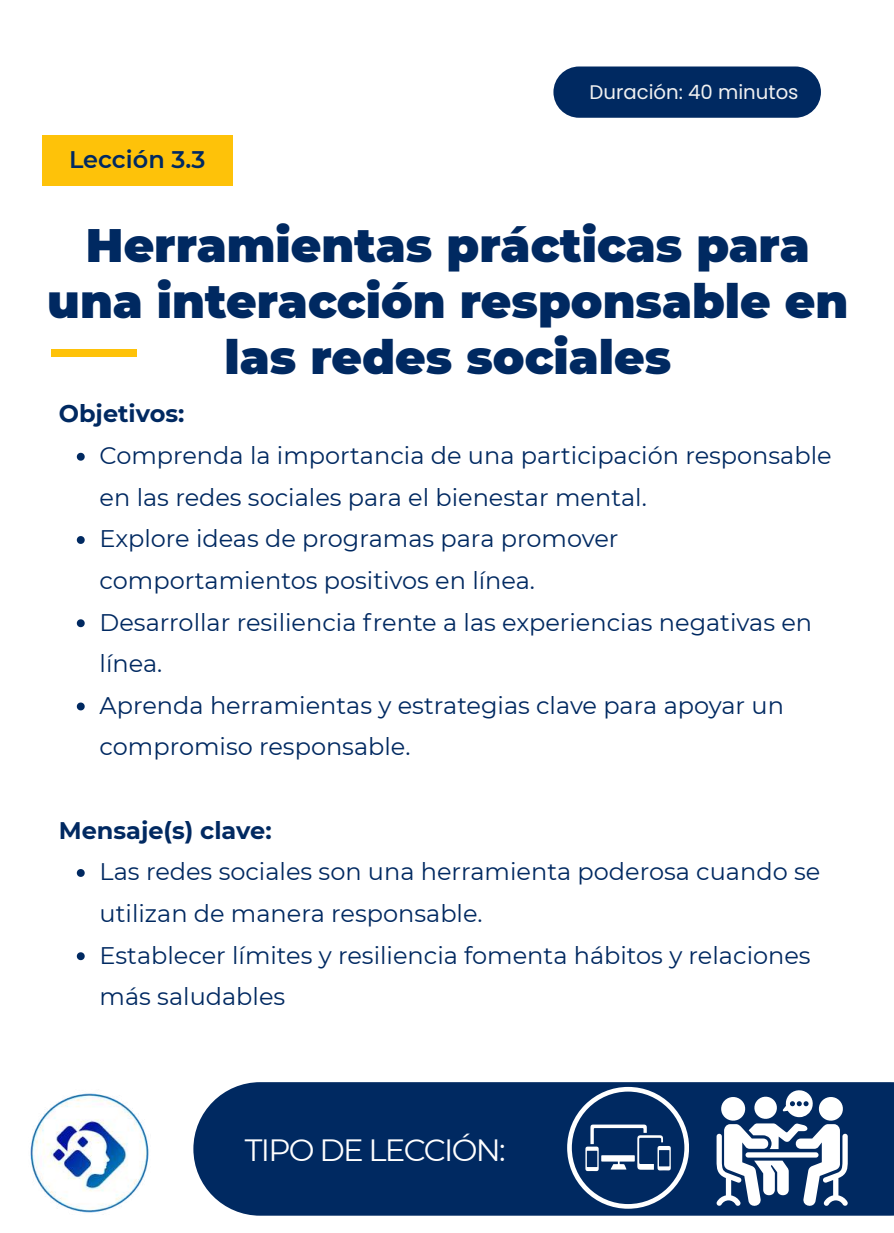
<style>
.page{position:relative;width:894px;height:1233px;background:#fff}
.page>*{position:absolute;margin:0;border:0;box-sizing:border-box;transform-origin:0 0}
.t1{font:900 46.8px/56.2px "Montserrat";color:#002961;text-align:center}
.t2{font:30.75px "Montserrat";letter-spacing:-.055em;color:#fff}
.t3{font:24px/41.5px "Montserrat";color:#002961}
.t4{font:700 24px "Montserrat";color:#002961}
.t5{font:600 24px "Montserrat";color:#002961}
.t6{font:19.65px "Poppins";color:#f1f1f1}
</style>
<div class="page">
<div style="left:52px;top:349px;width:85px;height:7px;background:#fec209"></div>
<div style="left:42px;top:135px;width:190px;height:51px;background:#fec209"></div>
<div style="left:553px;top:67px;width:267px;height:51px;background:#002961;border-radius:26px"></div>
<img style="left:30px;top:1093px;width:119px;height:120px">
<svg style="left:77px;top:453px;width:8px;height:8px"></svg>
<svg style="left:77px;top:536px;width:8px;height:8px"></svg>
<svg style="left:77px;top:619px;width:8px;height:8px"></svg>
<svg style="left:77px;top:703px;width:8px;height:7px"></svg>
<svg style="left:77px;top:869px;width:8px;height:8px"></svg>
<svg style="left:77px;top:952px;width:8px;height:8px"></svg>
<div style="left:193px;top:1082px;width:700px;height:134px;background:#002961"></div>
<svg style="left:567px;top:1087px;width:121px;height:121px"></svg>
<svg style="left:716px;top:1089px;width:131px;height:120px"></svg>
<p class="t5" style="left:69px;top:145px;width:138px">Lección 3.3</p>
<p class="t6" style="left:589px;top:78px;width:210px">Duración: 40 minutos</p>
<h1 class="t1" style="left:47px;top:217px;width:802px">Herramientas prácticas para una interacción responsable en las redes sociales</h1>
<p class="t4" style="left:59px;top:399px;width:127px">Objetivos:</p>
<p class="t3" style="left:100px;top:435px;width:733px">Comprenda la importancia de una participación responsable en las redes sociales para el bienestar mental.<br>Explore ideas de programas para promover comportamientos positivos en línea.<br>Desarrollar resiliencia frente a las experiencias negativas en línea.<br>Aprenda herramientas y estrategias clave para apoyar un compromiso responsable.</p>
<p class="t4" style="left:59px;top:815px;width:214px">Mensaje(s) clave:</p>
<p class="t3" style="left:100px;top:851px;width:722px">Las redes sociales son una herramienta poderosa cuando se utilizan de manera responsable.<br>Establecer límites y resiliencia fomenta hábitos y relaciones más saludables</p>
<p class="t2" style="left:245px;top:1132px;width:262px">TIPO DE LECCIÓN:</p>
</div>
